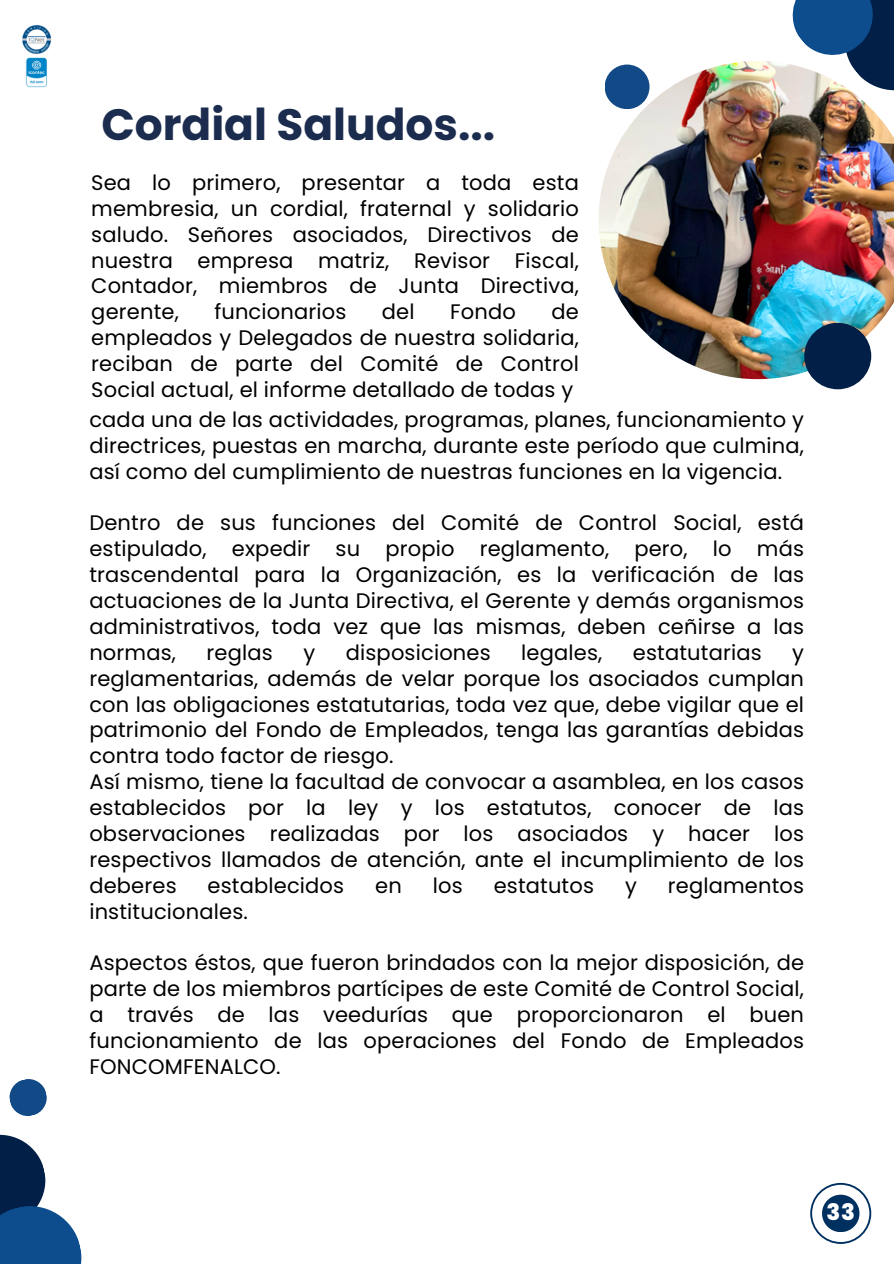
<style>
.page{position:relative;width:894px;height:1264px;background:#fff}
.page>*{position:absolute;margin:0;border:0;box-sizing:border-box;transform-origin:0 0}
.t1{font:700 43.8px "Poppins";color:#1b2c4e}
.t2{font:800 22.65px "Poppins";color:#fff}
.t3{font:21px/25.8px "Poppins";letter-spacing:.01em;color:#000;text-align:justify}
</style>
<div class="page">
<img style="left:25px;top:58px;width:22px;height:30px">
<img style="left:22px;top:24px;width:30px;height:34px">
<svg style="left:0;top:1134px;width:82px;height:129px"></svg>
<svg style="left:9px;top:1079px;width:38px;height:37px"></svg>
<img style="left:599px;top:61px;width:294px;height:318px">
<svg style="left:787px;top:0;width:106px;height:97px"></svg>
<div style="left:604px;top:65px;width:45px;height:44px;background:#124a87;border-radius:50%"></div>
<div style="left:804px;top:323px;width:67px;height:66px;background:#021f47;border-radius:50%"></div>
<svg style="left:810px;top:1182px;width:60px;height:61px"></svg>
<p class="t1" style="left:101px;top:93px;width:395px">Cordial Saludos...</p>
<p class="t3" style="left:91px;top:170px;width:489px">Sea lo primero, presentar a toda esta membresia, un cordial, fraternal y solidario saludo. Señores asociados, Directivos de nuestra empresa matriz, Revisor Fiscal, Contador, miembros de Junta Directiva, gerente,</p>
<p class="t3" style="left:214px;top:299px;width:133px">funcionarios</p>
<p class="t3" style="left:382px;top:299px;width:34px">del</p>
<p class="t3" style="left:450px;top:299px;width:67px">Fondo</p>
<p class="t3" style="left:91px;top:299px;width:489px;text-indent:460px">de empleados y Delegados de nuestra solidaria, reciban de parte del Comité de Control Social actual, el informe detallado de todas y</p>
<p class="t3" style="left:89px;top:406px;width:716px">cada una de las actividades, programas, planes, funcionamiento y directrices, puestas en marcha, durante este período que culmina, así como del cumplimiento de nuestras funciones en la vigencia.</p>
<p class="t3" style="left:89px;top:510px;width:716px">Dentro de sus funciones del Comité de Control Social, está estipulado, expedir su propio reglamento, pero, lo más trascendental para la Organización, es la verificación de las actuaciones de la Junta Directiva, el Gerente y demás organismos administrativos, toda vez que las mismas, deben ceñirse a las normas,</p>
<p class="t3" style="left:206px;top:639px;width:68px">reglas</p>
<p class="t3" style="left:303px;top:639px;width:13px">y</p>
<p class="t3" style="left:346px;top:639px;width:146px">disposiciones</p>
<p class="t3" style="left:521px;top:639px;width:83px">legales,</p>
<p class="t3" style="left:632px;top:639px;width:130px">estatutarias</p>
<p class="t3" style="left:89px;top:639px;width:716px;text-indent:702px">y reglamentarias, además de velar porque los asociados cumplan con las obligaciones estatutarias, toda vez que, debe vigilar que el patrimonio del Fondo de Empleados, tenga las garantías debidas contra todo factor de riesgo.</p>
<h1 class="t3" style="left:89px;top:769px;width:716px">Así mismo, tiene la facultad de convocar a asamblea, en los casos establecidos por la ley y los estatutos, conocer de las observaciones realizadas por los asociados y hacer los respectivos llamados de atención, ante el incumplimiento de los deberes</h1>
<h1 class="t3" style="left:207px;top:872px;width:138px">establecidos</h1>
<h1 class="t3" style="left:375px;top:872px;width:28px">en</h1>
<h1 class="t3" style="left:432px;top:872px;width:31px">los</h1>
<h1 class="t3" style="left:493px;top:872px;width:102px">estatutos</h1>
<h1 class="t3" style="left:625px;top:872px;width:13px">y</h1>
<h1 class="t3" style="left:667px;top:872px;width:138px">reglamentos</h1>
<h1 class="t3" style="left:89px;top:898px;width:160px">institucionales.</h1>
<p class="t3" style="left:89px;top:950px;width:716px">Aspectos éstos, que fueron brindados con la mejor disposición, de parte de los miembros partícipes de este Comité de Control Social, a través de las veedurías que proporcionaron el buen funcionamiento de las operaciones del Fondo de Empleados FONCOMFENALCO.</p>
<p class="t2" style="left:826px;top:1196px;width:30px">33</p>
</div>
